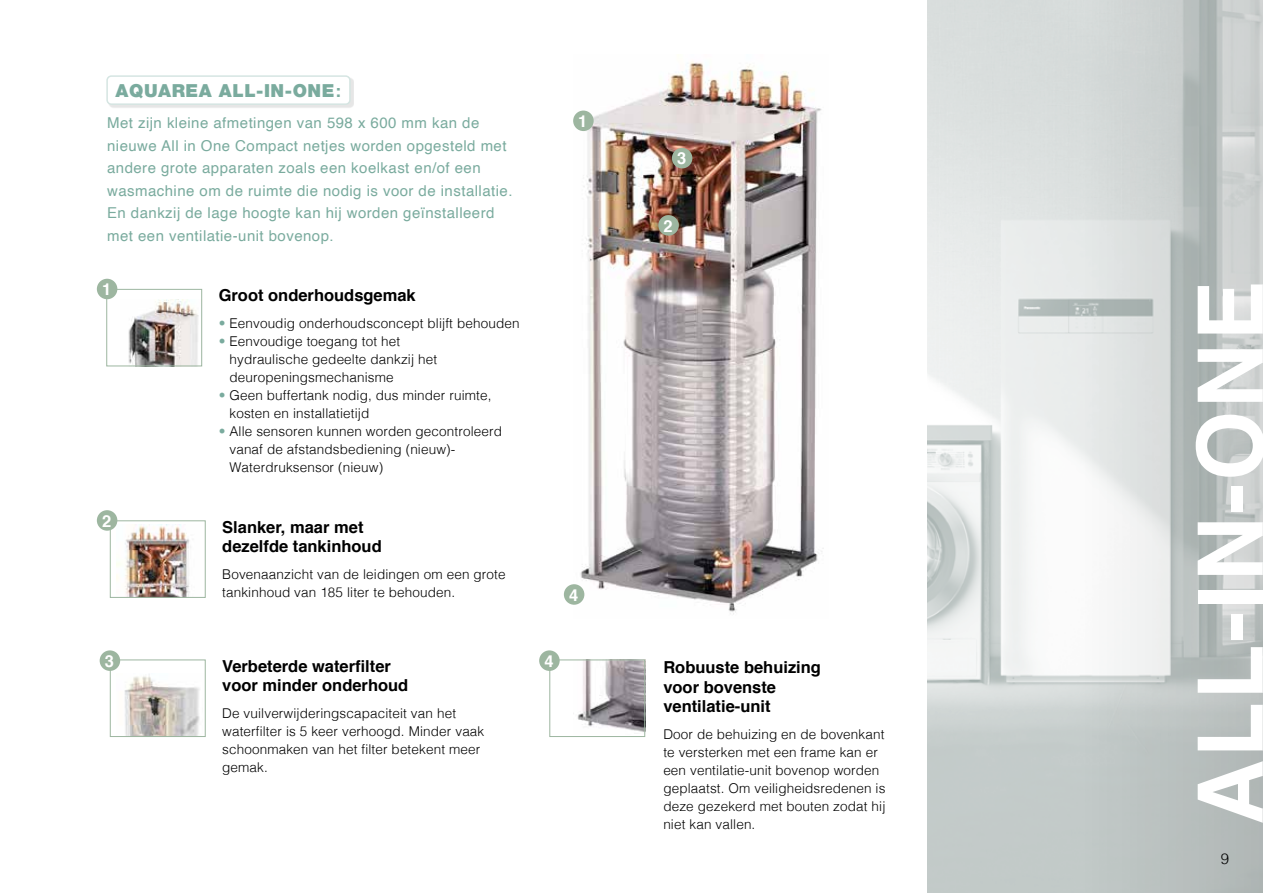
<style>
.page{position:relative;width:1263px;height:893px;background:#fff}
.page>*{position:absolute;margin:0;border:0;box-sizing:border-box;transform-origin:0 0}
.t1{font:700 90px "Helvetica";letter-spacing:.03em;color:#fff}
.t2{font:900 18px "Helvetica Neue LT Std";letter-spacing:.03em;color:#7aab9e}
.t3{font:700 16.5px/19.5px "Helvetica";color:#000}
.t4{font:700 16.5px "Helvetica";color:#fff}
.t5{font:15px/22.5px "Helvetica";letter-spacing:.03em;color:#7aab9e}
.t6{font:300 15px "Helvetica";color:#000}
.t7{font:300 13.5px/18px "Helvetica";letter-spacing:.01em;color:#000}
.s1{font-family:"Helvetica";font-weight:700}
.s2{color:#7aab9e}
</style>
<div class="page">
<svg style="left:927px;top:0;width:103px;height:893px;background:#dbe0df"></svg>
<svg style="left:1030px;top:0;width:233px;height:893px;background:#ced3d2"></svg>
<div style="left:108px;top:77px;width:246px;height:32px;background:#e6e6e6"></div>
<div style="left:107px;top:76px;width:243px;height:28px;background:#fff;border-radius:4px"></div>
<div style="left:106px;top:75px;width:245px;height:30px;border:2px solid #d5e5e2;border-radius:4px"></div>
<img style="left:573px;top:61px;width:251px;height:553px">
<img style="left:128px;top:299px;width:71px;height:65px">
<img style="left:117px;top:525px;width:73px;height:71px">
<img style="left:124px;top:674px;width:76px;height:61px">
<img style="left:573px;top:662px;width:70px;height:70px">
<div style="left:106px;top:289px;width:96px;height:77px;border:1px solid #9db6a0"></div>
<div style="left:110px;top:520px;width:96px;height:78px;border:1px solid #9db6a0"></div>
<div style="left:110px;top:660px;width:96px;height:77px;border:1px solid #9db6a0"></div>
<div style="left:549px;top:660px;width:96px;height:77px;border:1px solid #9db6a0"></div>
<div style="left:97px;top:279px;width:20px;height:20px;background:#9db6a0;border-radius:50%"></div>
<div style="left:97px;top:510px;width:20px;height:21px;background:#9db6a0;border-radius:50%"></div>
<div style="left:573px;top:111px;width:21px;height:20px;background:#9db6a0;border-radius:50%"></div>
<div style="left:564px;top:584px;width:20px;height:21px;background:#9db6a0;border-radius:50%"></div>
<div style="left:539px;top:650px;width:21px;height:21px;background:#9db6a0;border-radius:50%"></div>
<div style="left:100px;top:650px;width:20px;height:21px;background:#9db6a0;border-radius:50%"></div>
<div style="left:672px;top:148px;width:20px;height:20px;background:#9db6a0;border-radius:50%"></div>
<div style="left:658px;top:215px;width:21px;height:21px;background:#9db6a0;border-radius:50%"></div>
<h2 class="t2" style="left:116px;top:80px;width:227px">AQUAREA ALL-IN-ONE<span class="s1">:</span></h2>
<p class="t5" style="left:107px;top:112px;width:407px">Met zijn kleine afmetingen van 598 x 600 mm kan de nieuwe All in One Compact netjes worden opgesteld met andere grote apparaten zoals een koelkast en/of een wasmachine om de ruimte die nodig is voor de installatie.<br>En dankzij de lage hoogte kan hij worden geïnstalleerd met een ventilatie-unit bovenop.</p>
<p class="t4" style="left:102px;top:276px;width:11px">1</p>
<p class="t4" style="left:102px;top:507px;width:11px">2</p>
<p class="t3" style="left:219px;top:286px;width:199px">Groot onderhoudsgemak</p>
<p class="t7" style="left:219px;top:313px;width:302px"><span class="s2">•</span> Eenvoudig onderhoudsconcept blijft behouden</p>
<p class="t7" style="left:229px;top:331px;width:209px;text-indent:-11px"><span class="s2">•</span> Eenvoudige toegang tot het hydraulische gedeelte dankzij het deuropeningsmechanisme</p>
<p class="t7" style="left:229px;top:385px;width:263px;text-indent:-11px"><span class="s2">•</span> Geen buffertank nodig, dus minder ruimte, kosten en installatietijd</p>
<p class="t7" style="left:229px;top:421px;width:274px;text-indent:-11px"><span class="s2">•</span> Alle sensoren kunnen worden gecontroleerd vanaf de afstandsbediening (nieuw)-<br>Waterdruksensor (nieuw)</p>
<p class="t3" style="left:222px;top:517px;width:161px">Slanker, maar met dezelfde tankinhoud</p>
<p class="t7" style="left:222px;top:564px;width:285px">Bovenaanzicht van de leidingen om een grote tankinhoud van 185 liter te behouden.</p>
<p class="t4" style="left:578px;top:108px;width:11px">1</p>
<p class="t4" style="left:569px;top:581px;width:11px">4</p>
<p class="t4" style="left:105px;top:648px;width:11px">3</p>
<p class="t4" style="left:544px;top:648px;width:11px">4</p>
<p class="t3" style="left:222px;top:657px;width:188px">Verbeterde waterfilter voor minder onderhoud</p>
<p class="t7" style="left:222px;top:703px;width:264px">De vuilverwijderingscapaciteit van het waterfilter is 5 keer verhoogd. Minder vaak schoonmaken van het filter betekent meer gemak.</p>
<p class="t4" style="left:677px;top:145px;width:11px">3</p>
<p class="t4" style="left:663px;top:212px;width:11px">2</p>
<p class="t3" style="left:663px;top:658px;width:159px">Robuuste behuizing voor bovenste ventilatie-unit</p>
<p class="t7" style="left:663px;top:724px;width:224px">Door de behuizing en de bovenkant te versterken met een frame kan er een ventilatie-unit bovenop worden geplaatst. Om veiligheidsredenen is deze gezekerd met bouten zodat hij niet kan vallen.</p>
<h1 class="t1" style="left:1158px;top:825px;width:546px;rotate:-90deg">ALL-IN-ONE</h1>
<p class="t6" style="left:1221px;top:846px;width:10px">9</p>
</div>
